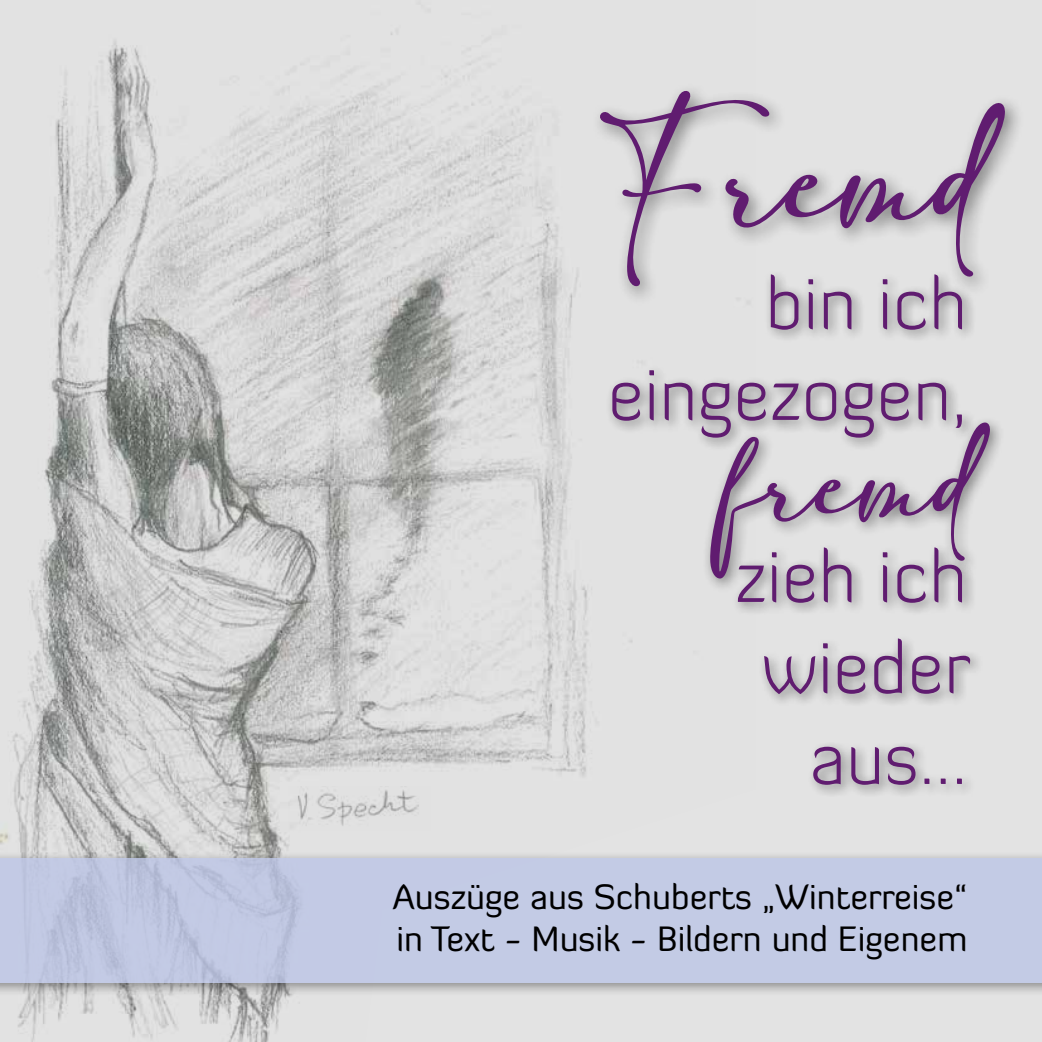
<style>
.page{position:relative;width:1042px;height:1042px;background:#e3e3e3}
.page>*{position:absolute;margin:0;border:0;box-sizing:border-box;transform-origin:0 0}
.t1{font:106.58px "adelia";color:#601c70}
.t2{font:84.88px "adelia";color:#601c70}
.t3{font:300 73.5px/91px "Diavlo";color:#601c70;text-align:right}
.t4{font:35px/42px "Diavlo";color:#000}
</style>
<div class="page">
<img style="left:0;top:32px;width:588px;height:1010px">
<img style="left:289px;top:786px;width:142px;height:44px">
<div style="left:0;top:851px;width:1042px;height:145px;background:#000;opacity:.5"></div>
<div style="left:0;top:858px;width:1042px;height:124px;background:#c3cbe5"></div>
<div style="left:605px;top:269px;width:379px;height:529px;background:#000;opacity:.5"></div>
<div style="left:590px;top:82px;width:435px;height:224px;background:#000;opacity:.5"></div>
<div style="left:702px;top:414px;width:303px;height:180px;background:#000;opacity:.5"></div>
<h1 class="t1" style="left:600px;top:123px;width:394px">Fremd</h1>
<h3 class="t3" style="left:607px;top:257px;width:361px">bin ich eingezogen,</h3>
<h2 class="t2" style="left:723px;top:439px;width:259px">fremd</h2>
<h3 class="t3" style="left:735px;top:530px;width:237px">zieh ich wieder aus…</h3>
<p class="t4" style="left:393px;top:875px;width:576px">Auszüge aus Schuberts „Winterreise“ in Text - Musik - Bildern und Eigenem</p>
</div>
